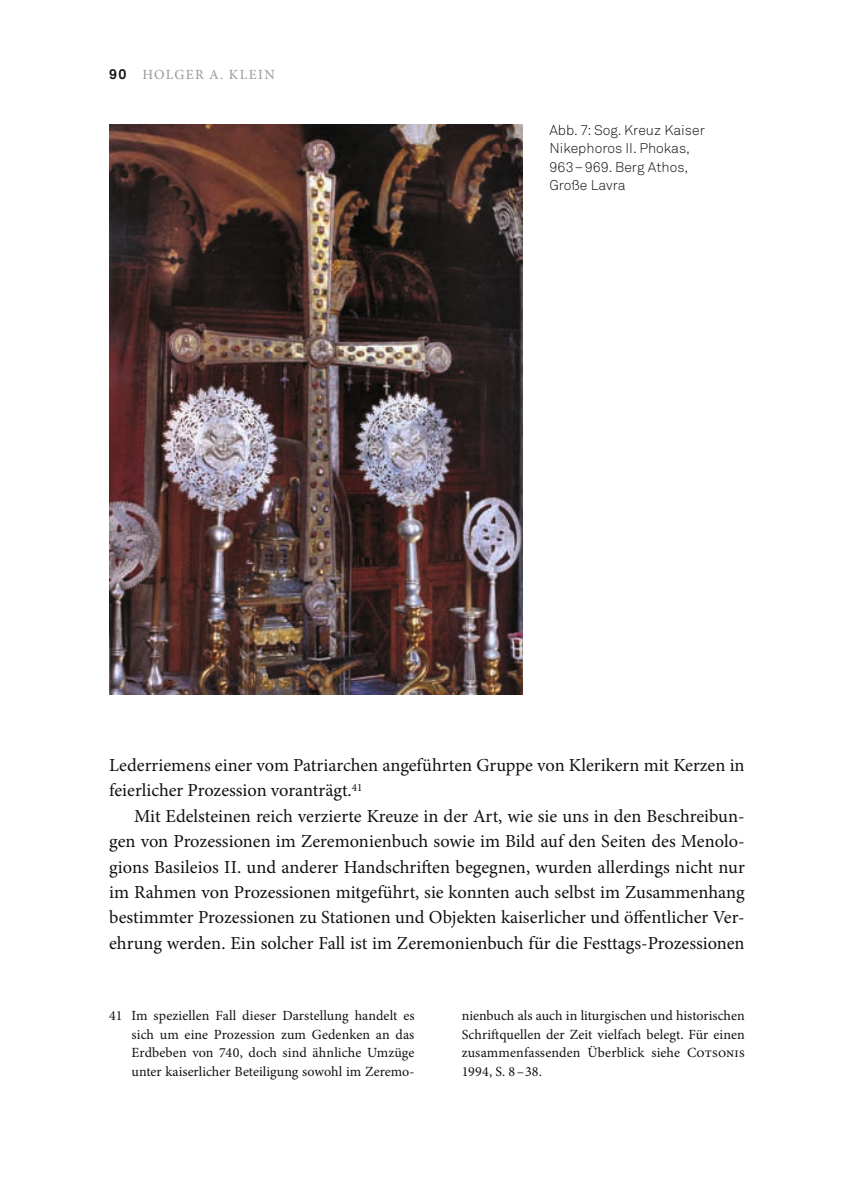
<style>
.page{position:relative;width:844px;height:1191px;background:#fff}
.page>*{position:absolute;margin:0;border:0;box-sizing:border-box;transform-origin:0 0}
.t1{font:18.38px "Minion Pro";color:#11110f}
.t2{font:14px/18.6px "Minion Pro";letter-spacing:.01em;color:#11110f;text-align:justify}
.t3{font:300 14px/18.6px "Akkurat";color:#11110f}
.t4{font:14px "Minion Pro";color:#979998}
.s1{font-family:"Akkurat";font-weight:700;color:#11110f}
</style>
<div class="page">
<img style="left:109px;top:124px;width:413px;height:571px">
<p class="t4" style="left:109px;top:66px;width:56px"><span class="s1">90</span> Holger</p>
<p class="t4" style="left:209px;top:66px;width:41px">A. Klein</p>
<p class="t3" style="left:549px;top:121px;width:157px">Abb. 7: Sog. Kreuz Kaiser<br>Nikephoros II. Phokas,<br>963–969. Berg Athos,<br>Große Lavra</p>
<p class="t1" style="left:109px;top:753px;width:636px">Lederriemens einer vom Patriarchen angeführten Gruppe von Klerikern mit Kerzen in</p>
<p class="t1" style="left:109px;top:778px;width:254px">feierlicher Prozession voranträgt.<sup>41</sup></p>
<p class="t1" style="left:134px;top:803px;width:612px">Mit Edelsteinen reich verzierte Kreuze in der Art, wie sie uns in den Beschreibun-</p>
<p class="t1" style="left:109px;top:829px;width:636px">gen von Prozessionen im Zeremonienbuch sowie im Bild auf den Seiten des Menolo-</p>
<p class="t1" style="left:109px;top:854px;width:637px">gions Basileios II. und anderer Handschriften begegnen, wurden allerdings nicht nur</p>
<p class="t1" style="left:109px;top:879px;width:636px">im Rahmen von Prozessionen mitgeführt, sie konnten auch selbst im Zusammenhang</p>
<p class="t1" style="left:109px;top:905px;width:636px">bestimmter Prozessionen zu Stationen und Objekten kaiserlicher und öffentlicher Ver-</p>
<p class="t1" style="left:109px;top:930px;width:636px">ehrung werden. Ein solcher Fall ist im Zeremonienbuch für die Festtags-Prozessionen</p>
<p class="t2" style="left:131px;top:1006px;width:284px;text-indent:-22px">41 Im speziellen Fall dieser Darstellung handelt es sich um eine Prozession zum Gedenken an das Erdbeben von 740, doch sind ähnliche Umzüge unter kaiserlicher Beteiligung sowohl im Zeremo-</p>
<p class="t2" style="left:461px;top:1006px;width:284px">nienbuch als auch in liturgischen und historischen Schriftquellen der Zeit vielfach belegt. Für einen zusammenfassenden Überblick siehe Cotsonis 1994, S. 8–38.</p>
</div>
